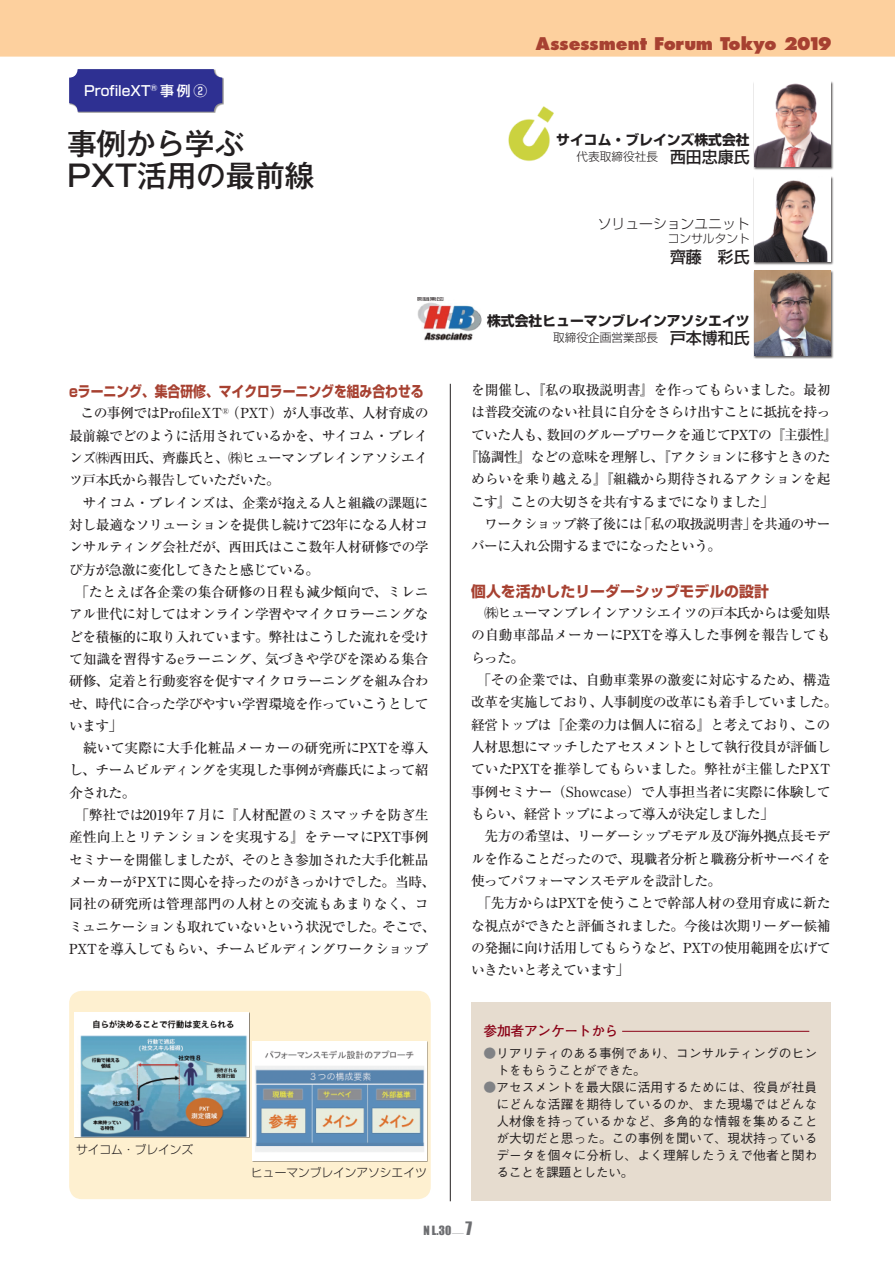
<style>
.page{position:relative;width:895px;height:1264px;background:#fff}
.page>*{position:absolute;margin:0;border:0;box-sizing:border-box;transform-origin:0 0}
.基本本文13Q行間21{font:500 29.7px "Gothic MB101 Pr 5";letter-spacing:-.01em;color:#231f20}
.t1{font:800 16.95px "Futura";color:#a74131}
.t2{font:16.95px "Impact";color:#6c6d70}
.基本本文13Q行間21-2{font:500 15.9px "Shin Go Pr 5";color:#231f20}
.基本本文13Q行間21-3{font:700 14.85px "Shin Go Pr 5";color:#a74131;scale:.86 1}
.基本本文13Q行間21-4{font:700 14.85px "Shin Go Pr 5";color:#a74131}
.基本本文13Q行間21-5{font:500 13.8px/22.4px "Ryumin Pr 5";letter-spacing:-.04em;color:#231f20;text-align:justify}
.基本本文13Q行間21-6{font:700 13.8px "Shin Go Pr 5";color:#231f20}
.基本本文13Q行間21-7{font:500 13.8px "Ryumin Pr 5";letter-spacing:-.015em;color:#231f20}
.基本本文13Q行間21-8{font:500 13.8px "Ryumin Pr 5";letter-spacing:-.02em;color:#231f20}
.基本本文13Q行間21-9{font:500 13.8px "Shin Go Pr 5";color:#fff}
.基本本文13Q行間21-10{font:300 13.8px "Shin Go Pr 5";color:#231f20}
.基本本文13Q行間21-11{font:700 13.8px "Futo Go B101 Pr 5";letter-spacing:-.025em;color:#8a0116}
.基本本文13Q行間21-12{font:500 12.75px/17px "Gothic BBB Pr 5";letter-spacing:.01em;color:#231f20}
.基本本文13Q行間21-13{font:300 11.7px "Shin Go Pr 5";color:#231f20}
.t3{font:11.7px "Impact";color:#6c6d70}
.s1{font-weight:500;font-size:15.9px}
.s2{color:#808285}
.s3{font-family:"Shin Go Pr 5";font-weight:300;font-size:5.85px}
</style>
<div class="page">
<div style="left:69px;top:991px;width:362px;height:208px;background:#fef0d0;border-radius:13px"></div>
<div style="left:0;top:0;width:895px;height:56px;background:#fdd09e"></div>
<hr style="left:450px;top:384px;width:1px;height:817px;background:#231f20">
<div style="left:69px;top:69px;width:155px;height:44px;background:#231f20;opacity:.5"></div>
<div style="left:69px;top:69px;width:153px;height:43px;background:#2e3092;border-radius:9px"></div>
<div style="left:252px;top:1041px;width:176px;height:121px;background:#fff"></div>
<img style="left:255px;top:1050px;width:170px;height:102px">
<div style="left:75px;top:1012px;width:175px;height:126px;background:#6788a4"></div>
<img style="left:75px;top:1013px;width:174px;height:123px">
<div style="left:471px;top:1002px;width:359px;height:198px;background:#e6dccf"></div>
<hr style="left:622px;top:1031px;width:187px;height:1px;background:#8a0116">
<div style="left:753px;top:176px;width:81px;height:89px;background:#231f20;opacity:.75"></div>
<img style="left:754px;top:177px;width:76px;height:85px">
<div style="left:753px;top:81px;width:81px;height:89px;background:#231f20;opacity:.75"></div>
<img style="left:754px;top:82px;width:76px;height:85px">
<div style="left:753px;top:270px;width:81px;height:89px;background:#231f20;opacity:.75"></div>
<img style="left:754px;top:270px;width:76px;height:85px">
<img style="left:508px;top:106px;width:46px;height:55px">
<img style="left:418px;top:297px;width:63px;height:44px">
<p class="基本本文13Q行間21-9" style="left:84px;top:79px;width:124px">ProfileXT<sup>®</sup> 事例 ②</p>
<p class="基本本文13Q行間21" style="left:67px;top:119px;width:179px">事例から学ぶ</p>
<p class="基本本文13Q行間21" style="left:67px;top:151px;width:249px">PXT活用の最前線</p>
<p class="基本本文13Q行間21-3" style="left:69px;top:379px;width:414px">eラーニング､集合研修､マイクロラーニングを組み合わせる</p>
<p class="基本本文13Q行間21-5" style="left:69px;top:401px;width:361px;text-indent:11px">この事例ではProfileXT<sup>®</sup>（PXT）が人事改革、人材育成の最前線でどのように活用されているかを、サイコム・ブレインズ㈱西田氏、齊藤氏と、㈱ヒューマンブレインアソシエイツ戸本氏から報告していただいた。</p>
<p class="基本本文13Q行間21-5" style="left:69px;top:490px;width:361px">　サイコム・ブレインズは、企業が抱える人と組織の課題に対し最適なソリューションを提供し続けて23年になる人材コンサルティング会社だが、西田氏はここ数年人材研修での学び方が急激に変化してきたと感じている。</p>
<p class="基本本文13Q行間21-5" style="left:69px;top:580px;width:361px">　「たとえば各企業の集合研修の日程も減少傾向で、ミレニアル世代に対してはオンライン学習やマイクロラーニングなどを積極的に取り入れています。弊社はこうした流れを受けて知識を習得するeラーニング、気づきや学びを深める集合研修、定着と行動変容を促すマイクロラーニングを組み合わせ、時代に合った学びやすい学習環境を作っていこうとしています」</p>
<p class="基本本文13Q行間21-5" style="left:69px;top:736px;width:361px">　続いて実際に大手化粧品メーカーの研究所にPXTを導入し、チームビルディングを実現した事例が齊藤氏によって紹介された。</p>
<p class="基本本文13Q行間21-5" style="left:69px;top:803px;width:368px;text-align:left">　「弊社では2019年７月に『人材配置のミスマッチを防ぎ生産性向上とリテンションを実現する』をテーマにPXT事例セミナーを開催しましたが、そのとき参加された大手化粧品メーカーがPXTに関心を持ったのがきっかけでした。当時、同社の研究所は管理部門の人材との交流もあまりなく、コミュニケーションも取れていないという状況でした。そこで、<br>PXTを導入してもらい、チームビルディングワークショップ</p>
<p class="基本本文13Q行間21-13" style="left:76px;top:1140px;width:118px">サイコム・ブレインズ</p>
<p class="基本本文13Q行間21-13" style="left:251px;top:1163px;width:177px">ヒューマンブレインアソシエイツ</p>
<p class="t1" style="left:536px;top:33px;width:297px">Assessment Forum Tokyo 2019</p>
<p class="基本本文13Q行間21-6" style="left:556px;top:129px;width:195px">サイコム・ブレインズ株式会社</p>
<p class="基本本文13Q行間21-13" style="left:576px;top:147px;width:175px">代表取締役社長　<span class="s1">西田忠康氏</span></p>
<p class="基本本文13Q行間21-10" style="left:597px;top:213px;width:154px">ソリューションユニット</p>
<p class="基本本文13Q行間21-13" style="left:668px;top:229px;width:83px">コンサルタント</p>
<p class="基本本文13Q行間21-2" style="left:670px;top:244px;width:81px">齊藤　彩氏</p>
<p class="基本本文13Q行間21-6" style="left:487px;top:310px;width:264px">株式会社ヒューマンブレインアソシエイツ</p>
<p class="基本本文13Q行間21-13" style="left:553px;top:328px;width:198px">取締役企画営業部長　<span class="s1">戸本博和氏</span></p>
<p class="基本本文13Q行間21-7" style="left:471px;top:379px;width:361px">を開催し、『私の取扱説明書』を作ってもらいました。最初</p>
<p class="基本本文13Q行間21-5" style="left:471px;top:400px;width:361px">は普段交流のない社員に自分をさらけ出すことに抵抗を持っ</p>
<p class="基本本文13Q行間21-5" style="left:471px;top:422px;width:368px">ていた人も、数回のグループワークを通じてPXTの『主張性』</p>
<p class="基本本文13Q行間21-5" style="left:464px;top:445px;width:368px">『協調性』などの意味を理解し、『アクションに移すときのた</p>
<p class="基本本文13Q行間21-8" style="left:471px;top:468px;width:361px">めらいを乗り越える』『組織から期待されるアクションを起</p>
<p class="基本本文13Q行間21-5" style="left:471px;top:489px;width:304px">こす』ことの大切さを共有するまでになりました」</p>
<p class="基本本文13Q行間21-5" style="left:471px;top:511px;width:361px">　ワークショップ終了後には「私の取扱説明書」を共通のサーバーに入れ公開するまでになったという。</p>
<p class="基本本文13Q行間21-4" style="left:471px;top:579px;width:299px">個人を活かしたリーダーシップモデルの設計</p>
<p class="基本本文13Q行間21-5" style="left:471px;top:601px;width:361px">　㈱ヒューマンブレインアソシエイツの戸本氏からは愛知県の自動車部品メーカーにPXTを導入した事例を報告してもらった。</p>
<p class="基本本文13Q行間21-5" style="left:471px;top:668px;width:368px;text-align:left">　「その企業では、自動車業界の激変に対応するため、構造改革を実施しており、人事制度の改革にも着手していました。経営トップは『企業の力は個人に宿る』と考えており、この人材思想にマッチしたアセスメントとして執行役員が評価していたPXTを推挙してもらいました。弊社が主催したPXT事例セミナー（Showcase）で人事担当者に実際に体験してもらい、経営トップによって導入が決定しました」</p>
<p class="基本本文13Q行間21-5" style="left:471px;top:824px;width:361px">　先方の希望は、リーダーシップモデル及び海外拠点長モデルを作ることだったので、現職者分析と職務分析サーベイを使ってパフォーマンスモデルを設計した。</p>
<p class="基本本文13Q行間21-5" style="left:471px;top:891px;width:361px">　「先方からはPXTを使うことで幹部人材の登用育成に新たな視点ができたと評価されました。今後は次期リーダー候補の発掘に向け活用してもらうなど、PXTの使用範囲を広げていきたいと考えています」</p>
<p class="基本本文13Q行間21-11" style="left:483px;top:1020px;width:137px">参加者アンケートから</p>
<p class="基本本文13Q行間21-12" style="left:496px;top:1043px;width:322px;text-indent:-13px"><span class="s2">●</span>リアリティのある事例であり、コンサルティングのヒントをもらうことができた。</p>
<p class="基本本文13Q行間21-12" style="left:496px;top:1077px;width:323px;text-align:justify;text-indent:-13px"><span class="s2">●</span>アセスメントを最大限に活用するためには、役員が社員にどんな活躍を期待しているのか、また現場ではどんな人材像を持っているかなど、多角的な情報を集めることが大切だと思った。この事例を聞いて、現状持っているデータを個々に分析し、よく理解したうえで他者と関わることを課題としたい。</p>
<p class="t3" style="left:423px;top:1221px;width:42px">N L.30<span class="s3">＿</span></p>
<p class="t2" style="left:465px;top:1215px;width:8px">7</p>
</div>
